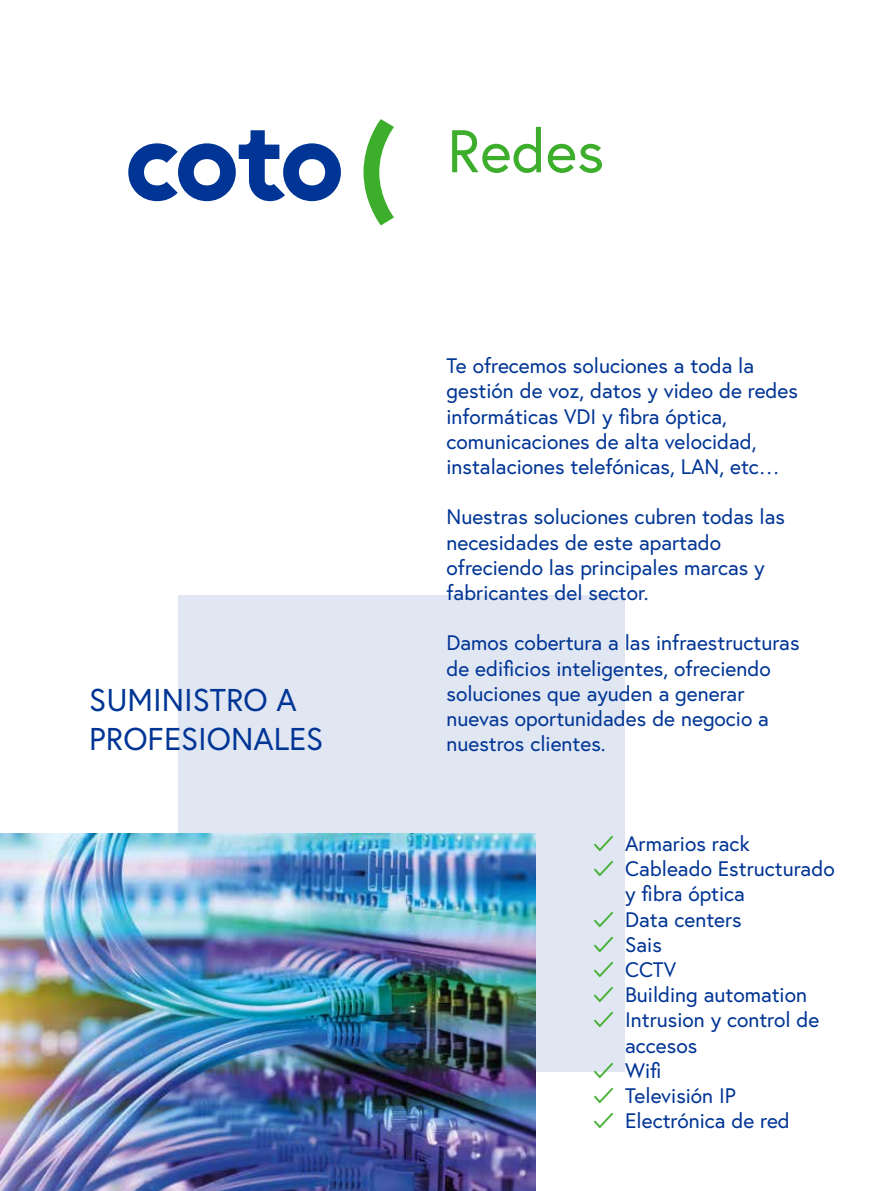
<style>
.page{position:relative;width:893px;height:1191px;background:#fff}
.page>*{position:absolute;margin:0;border:0;box-sizing:border-box;transform-origin:0 0}
.t1{font:60px "Europa";color:#3dae2b}
.t2{font:31.5px/39.3px "Europa";color:#003595}
.t3{font:21px/25.2px "Europa";color:#003595}
.t4{font:21px/25.2px "Circular Std";color:#3dae2b;text-align:justify}
</style>
<div class="page">
<div style="left:179px;top:595px;width:446px;height:476px;background:#e0e6f2"></div>
<img style="left:0;top:833px;width:536px;height:358px">
<svg style="left:364px;top:119px;width:30px;height:106px"></svg>
<svg style="left:128px;top:130px;width:213px;height:71px"></svg>
<h2 class="t2" style="left:89px;top:680px;width:235px">SUMINISTRO A<br>PROFESIONALES</h2>
<h1 class="t1" style="left:447px;top:113px;width:159px">Redes</h1>
<p class="t3" style="left:446px;top:353px;width:353px">Te ofrecemos soluciones a toda la gestión de voz, datos y video de redes informáticas VDI y fibra óptica, comunicaciones de alta velocidad, instalaciones telefónicas, LAN, etc…</p>
<p class="t3" style="left:446px;top:504px;width:340px">Nuestras soluciones cubren todas las necesidades de este apartado ofreciendo las principales marcas y fabricantes del sector.</p>
<p class="t3" style="left:446px;top:630px;width:355px">Damos cobertura a las infraestructuras de edificios inteligentes, ofreciendo soluciones que ayuden a generar nuevas oportunidades de negocio a nuestros clientes.</p>
<p class="t4" style="left:594px;top:830px;width:22px">✓ ✓</p>
<p class="t4" style="left:594px;top:906px;width:22px">✓ ✓ ✓ ✓ ✓</p>
<p class="t4" style="left:594px;top:1057px;width:22px">✓ ✓ ✓</p>
<p class="t3" style="left:625px;top:830px;width:211px">Armarios rack<br>Cableado Estructurado y fibra óptica<br>Data centers<br>Sais<br>CCTV<br>Building automation<br>Intrusion y control de accesos<br>Wifi<br>Televisión IP<br>Electrónica de red</p>
</div>
